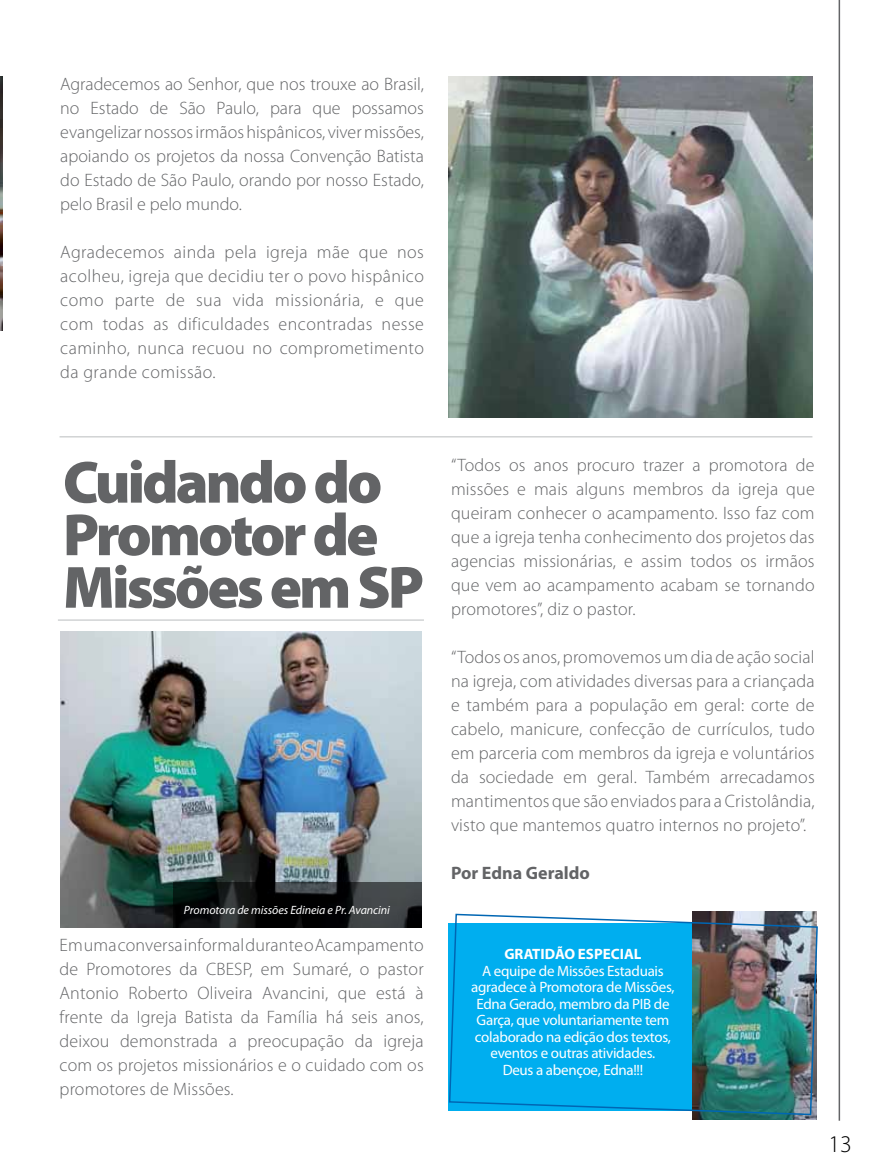
<style>
.page{position:relative;width:872px;height:1170px;background:#fff}
.page>*{position:absolute;margin:0;border:0;box-sizing:border-box;transform-origin:0 0}
.t1{font:900 60px/52.5px "Myriad Pro";letter-spacing:-.05em;color:#636466}
.t2{font:300 24px "Myriad Pro";color:#000}
.t3{font:300 18px/24px "Myriad Pro";letter-spacing:.01em;color:#636466;text-align:justify}
.t4{font:700 18px "Myriad Pro";color:#636466}
.t5{font:15px/16.5px "Myriad Pro";letter-spacing:-.02em;color:#fff;text-align:center}
.t6{font:700 15px "Myriad Pro";color:#fff}
.t7{font:italic 12px "Myriad Pro";letter-spacing:-.005em;color:#fff}
</style>
<div class="page">
<img style="left:0;top:76px;width:3px;height:255px">
<hr style="left:838px;top:0;width:2px;height:1120px;background:#636466">
<hr style="left:58px;top:619px;width:366px;height:1px;background:#d1d3d4">
<hr style="left:60px;top:436px;width:752px;height:1px;background:#d1d3d4">
<img style="left:448px;top:77px;width:364px;height:340px">
<img style="left:60px;top:631px;width:361px;height:296px">
<img style="left:692px;top:911px;width:124px;height:208px">
<img style="left:448px;top:912px;width:370px;height:203px">
<svg style="left:173px;top:882px;width:248px;height:45px;background:#1b1e1f"></svg>
<p class="t3" style="left:60px;top:72px;width:365px">Agradecemos ao Senhor, que nos trouxe ao Brasil, no Estado de São Paulo, para que possamos evangelizar nossos irmãos hispânicos, viver missões, apoiando os projetos da nossa Convenção Batista do Estado de São Paulo, orando por nosso Estado, pelo Brasil e pelo mundo.</p>
<p class="t3" style="left:60px;top:240px;width:365px">Agradecemos ainda pela igreja mãe que nos acolheu, igreja que decidiu ter o povo hispânico como parte de sua vida missionária, e que com todas as dificuldades encontradas nesse caminho, nunca recuou no comprometimento da grande comissão.</p>
<h1 class="t1" style="left:63px;top:456px;width:327px">Cuidando do<br>Promotor de<br>Missões em SP</h1>
<p class="t7" style="left:184px;top:902px;width:207px">Promotora de missões Edineia e Pr. Avancini</p>
<p class="t3" style="left:60px;top:932px;width:366px">Em uma conversa informal durante o Acampamento de Promotores da CBESP, em Sumaré, o pastor Antonio Roberto Oliveira Avancini, que está à frente da Igreja Batista da Família há seis anos, deixou demonstrada a preocupação da igreja com os projetos missionários e o cuidado com os promotores de Missões.</p>
<p class="t3" style="left:451px;top:453px;width:365px">“Todos os anos procuro trazer a promotora de missões e mais alguns membros da igreja que queiram conhecer o acampamento. Isso faz com que a igreja tenha conhecimento dos projetos das agencias missionárias, e assim todos os irmãos que vem ao acampamento acabam se tornando promotores”, diz o pastor.</p>
<p class="t3" style="left:451px;top:645px;width:365px">“Todos os anos, promovemos um dia de ação social na igreja, com atividades diversas para a criançada e também para a população em geral: corte de cabelo, manicure, confecção de currículos, tudo em parceria com membros da igreja e voluntários da sociedade em geral. Também arrecadamos mantimentos que são enviados para a Cristolândia, visto que mantemos quatro internos no projeto”.</p>
<p class="t4" style="left:451px;top:861px;width:140px">Por Edna Geraldo</p>
<p class="t6" style="left:504px;top:944px;width:139px">Gratidão Especial</p>
<p class="t5" style="left:471px;top:961px;width:205px">A equipe de Missões Estaduais agradece à Promotora de Missões,<br>Edna Gerado, membro da PIB de<br>Garça, que voluntariamente tem colaborado na edição dos textos, eventos e outras atividades.<br>Deus a abençoe, Edna!!!</p>
<h2 class="t2" style="left:828px;top:1130px;width:25px">13</h2>
</div>
